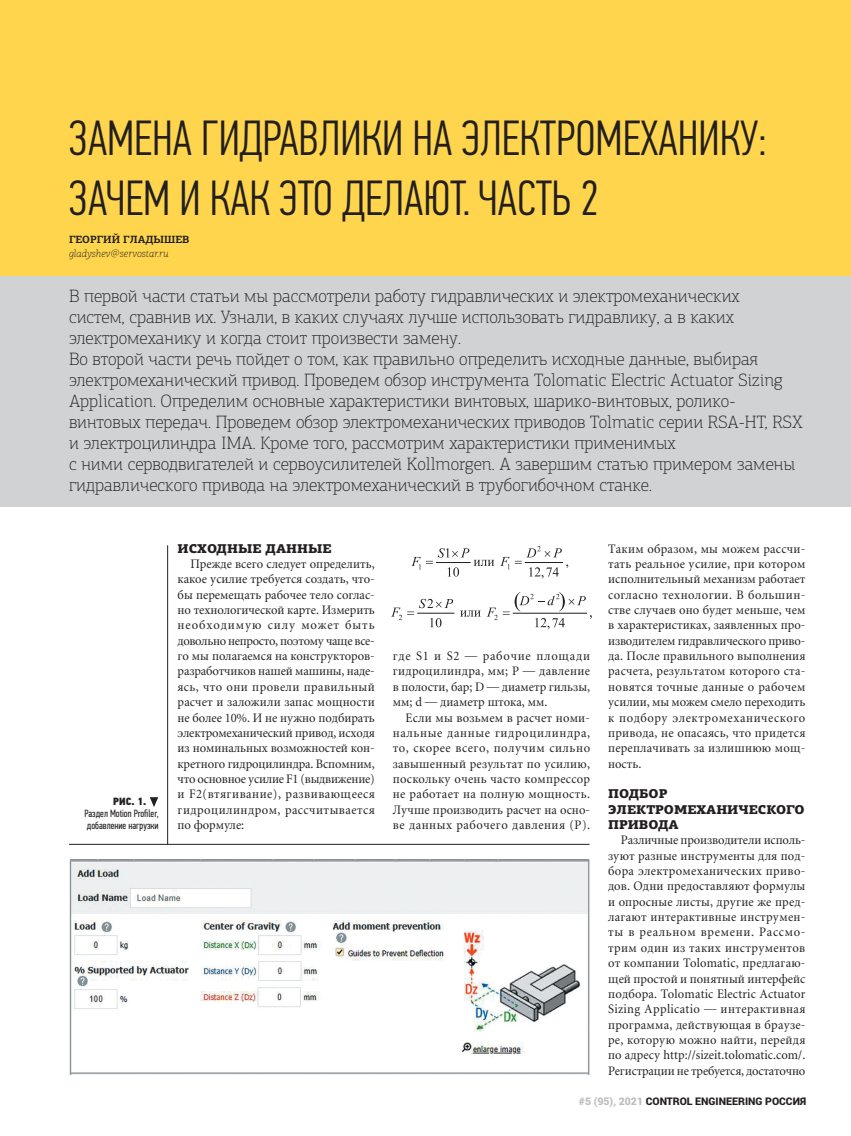
<style>
.page{position:relative;width:851px;height:1136px;background:#fff}
.page>*{position:absolute;margin:0;border:0;box-sizing:border-box;transform-origin:0 0}
.t1{font:300 49.5px/59.4px "PF Din Text Comp Pro";color:#231f20}
.t2{font:100 18px/21px "PF Agora Slab Pro";color:#231f20}
.t3{font:12.75px/15.3px "Miniature";letter-spacing:.005em;color:#231f20;text-align:justify;scale:.96 1}
.t4{font:900 12.75px/15.3px "PF Agora Slab Pro";color:#231f20}
.t5{font:10.5px/12px "PF Din Text Comp Pro";color:#231f20}
.t6{font:900 10.5px "Roboto";color:#231f20}
.t7{font:italic 100 10.5px "PF Agora Slab Pro";color:#231f20}
.t8{font:700 10.5px "PF Agora Slab Pro";color:#231f20}
.t9{font:10.5px "PF Din Text Cond Pro X Black";color:#231f20}
.s1{color:#bcbdc0}
</style>
<div class="page">
<svg style="left:411px;top:548px;width:83px;height:28px"></svg>
<svg style="left:500px;top:546px;width:68px;height:32px"></svg>
<hr style="left:417px;top:612px;width:37px;height:1px;background:#231f20">
<svg style="left:391px;top:598px;width:62px;height:29px"></svg>
<svg style="left:460px;top:610px;width:20px;height:6px"></svg>
<svg style="left:486px;top:592px;width:106px;height:37px"></svg>
<div style="left:0;top:0;width:850px;height:368px;background:#fed54d"></div>
<div style="left:0;top:276px;width:850px;height:230px;background:#d1d2d4"></div>
<svg style="left:150px;top:797px;width:8px;height:10px"></svg>
<img style="left:69px;top:859px;width:520px;height:215px">
<hr style="left:167px;top:545px;width:1px;height:299px;background:#231f20">
<hr style="left:69px;top:844px;width:520px;height:1px;background:#231f20">
<h1 class="t1" style="left:69px;top:108px;width:698px">ЗАМЕНА ГИДРАВЛИКИ НА ЭЛЕКТРОМЕХАНИКУ:<br>ЗАЧЕМ И КАК ЭТО ДЕЛАЮТ. ЧАСТЬ 2</h1>
<p class="t8" style="left:69px;top:236px;width:122px">ГЕОРГИЙ ГЛАДЫШЕВ</p>
<p class="t7" style="left:69px;top:250px;width:101px">gladyshev@servostar.ru</p>
<p class="t2" style="left:69px;top:285px;width:735px">В первой части статьи мы рассмотрели работу гидравлических и электромеханических<br>систем, сравнив их. Узнали, в каких случаях лучше использовать гидравлику, а в каких электромеханику и когда стоит произвести замену.<br>Во второй части речь пойдет о том, как правильно определить исходные данные, выбирая электромеханический привод. Проведем обзор инструмента Tolomatic Electric Actuator Sizing Application. Определим основные характеристики винтовых, шарико-винтовых, ролико&shy;винтовых передач. Проведем обзор электромеханических приводов Tolmatic серии RSA-HT, RSX и электроцилиндра IMA. Кроме того, рассмотрим характеристики применимых<br>с ними серводвигателей и сервоусилителей Kollmorgen. А завершим статью примером замены гидравлического привода на электромеханический в трубогибочном станке.</p>
<p class="t9" style="left:113px;top:795px;width:35px">РИС. 1.</p>
<p class="t5" style="left:85px;top:808px;width:76px">Раздел Motion Profiler, добавление нагрузки</p>
<p class="t4" style="left:177px;top:540px;width:155px">ИСХОДНЫЕ ДАННЫЕ</p>
<p class="t3" style="left:177px;top:557px;width:207px;text-indent:13px">Прежде всего следует определить, какое усилие требуется создать, что&shy;бы перемещать рабочее тело соглас&shy;но технологической карте. Измерить необходимую силу может быть довольно непросто, поэтому чаще все&shy;го мы полагаемся на конструкторов&shy;разработчиков нашей машины, наде&shy;ясь, что они провели правильный расчет и заложили запас мощности не более 10%. И не нужно подбирать электромеханический привод, исходя из номинальных возможностей кон&shy;кретного гидроцилиндра. Вспомним, что основное усилие F1 (выдвижение) и F2(втягивание), развивающееся гидроцилиндром, рассчитывается по формуле:</p>
<p class="t3" style="left:393px;top:649px;width:207px">где S1 и S2 — рабочие площади гидроцилиндра, мм; Р — давление в полости, бар; D — диаметр гильзы, мм; d — диаметр штока, мм.</p>
<p class="t3" style="left:393px;top:710px;width:207px;text-indent:13px">Если мы возьмем в расчет номи&shy;нальные данные гидроцилиндра, то, скорее всего, получим сильно завышенный результат по усилию, поскольку очень часто компрессор не работает на полную мощность.<br>Лучше производить расчет на осно&shy;ве данных рабочего давления (Р).</p>
<p class="t3" style="left:608px;top:542px;width:207px">Таким образом, мы можем рассчи&shy;тать реальное усилие, при котором исполнительный механизм работает согласно технологии. В большин&shy;стве случаев оно будет меньше, чем в характеристиках, заявленных про&shy;изводителем гидравлического приво&shy;да. После правильного выполнения расчета, результатом которого ста&shy;новятся точные данные о рабочем усилии, мы можем смело переходить к подбору электромеханического привода, не опасаясь, что придется переплачивать за излишнюю мощ&shy;ность.</p>
<p class="t4" style="left:608px;top:786px;width:198px">ПОДБОР<br>ЭЛЕКТРОМЕХАНИЧЕСКОГО<br>ПРИВОДА</p>
<p class="t3" style="left:608px;top:833px;width:207px;text-indent:13px">Различные производители исполь&shy;зуют разные инструменты для под&shy;бора электромеханических приво&shy;дов. Одни предоставляют формулы и опросные листы, другие же пред&shy;лагают интерактивные инструмен&shy;ты в реальном времени. Рассмо&shy;трим один из таких инструментов от компании Tolomatic, предлагаю&shy;щей простой и понятный интерфейс подбора. Tolomatic Electric Actuator Sizing Applicatio — интерактивная программа, действующая в браузе&shy;ре, которую можно найти, перейдя по адресу http://sizeit.tolomatic.com/.<br>Регистрации не требуется, достаточно</p>
<p class="t6" style="left:579px;top:1093px;width:229px"><span class="s1">#5 (95), 2021</span> CONTROL ENGINEERING РОССИЯ</p>
</div>
